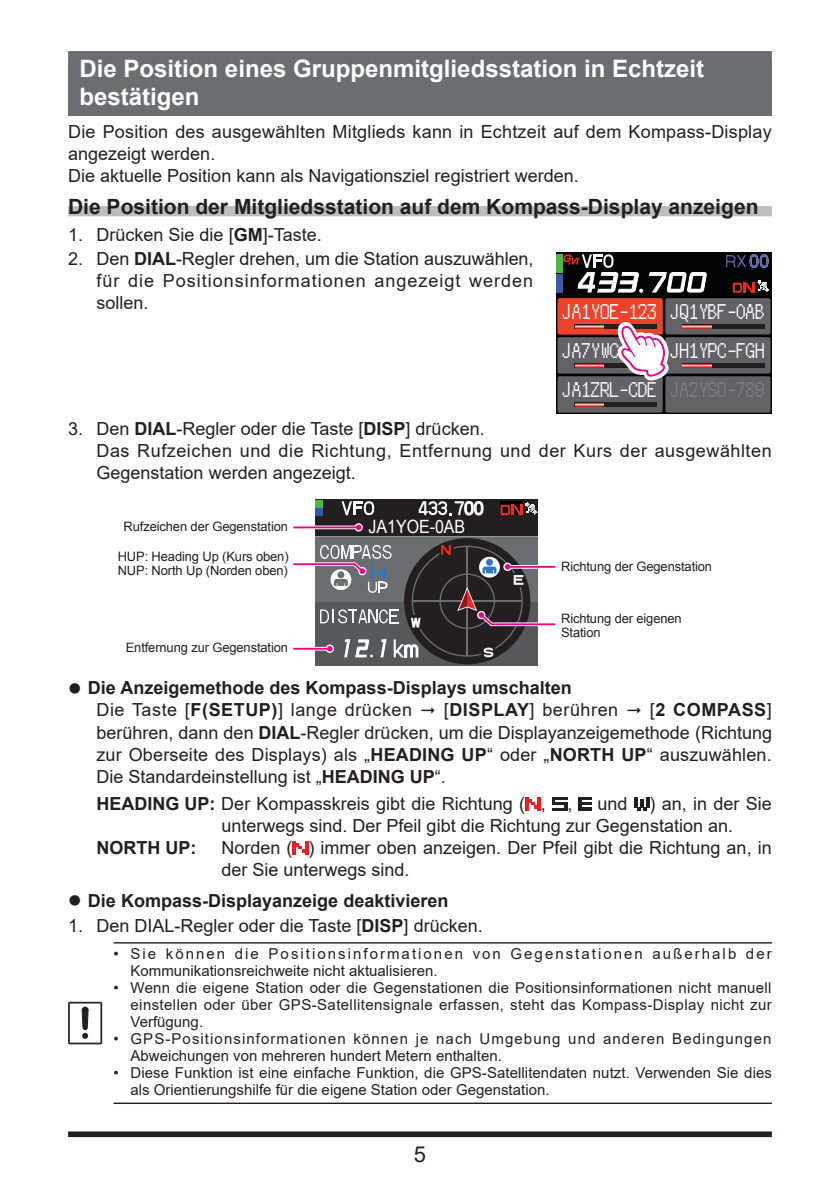
<style>
.page{position:relative;width:840px;height:1191px;background:#fff}
.page>*{position:absolute;margin:0;border:0;box-sizing:border-box;transform-origin:0 0}
.t1{font:700 24px/28px "Arial";color:#fff}
.t2{font:22px "Arial";color:#231f20}
.t3{font:700 21px "Arial";color:#231f20}
.t4{font:20.8px/39px "JF Dot K14 2004 Regular";color:#fff;scale:.91 1}
.t5{font:20.8px "JF Dot K14 2004 Regular";color:#7f8083;scale:.91 1}
.t6{font:18.4px "Arial";color:#fff;scale:.87 1}
.t7{font:18px/22px "Arial";color:#231f20}
.t8{font:18px/22px "Arial";letter-spacing:.03em;color:#231f20}
.t9{font:700 18px/22px "Arial";color:#231f20}
.t10{font:15px/17px "Arial";letter-spacing:.005em;color:#231f20;text-align:justify}
.t11{font:15px/17px "Arial";letter-spacing:.07em;color:#231f20}
.t12{font:15px/17px "Arial";letter-spacing:.135em;color:#231f20}
.t13{font:13px/13.8px "Arial";letter-spacing:-.01em;color:#231f20}
.s1{font-weight:700}
.s2{font-weight:400}
</style>
<div class="page">
<div style="left:68px;top:1131px;width:703px;height:6px;background:#231f20"></div>
<div style="left:68px;top:60px;width:703px;height:56px;background:#6c6d70"></div>
<div style="left:68px;top:51px;width:703px;height:34px;background:#6c6d70"></div>
<div style="left:68px;top:206px;width:703px;height:10px;background:#bcbdc0"></div>
<div style="left:556px;top:252px;width:215px;height:162px;background:#030303"></div>
<div style="left:557px;top:376px;width:105px;height:36px;background:#636366;border-radius:2px"></div>
<div style="left:574px;top:402px;width:82px;height:5px;background:#231f20"></div>
<svg style="left:575px;top:403px;width:28px;height:3px"></svg>
<div style="left:665px;top:298px;width:105px;height:36px;background:#636366;border-radius:2px"></div>
<div style="left:681px;top:324px;width:83px;height:5px;background:#231f20"></div>
<div style="left:665px;top:337px;width:105px;height:36px;background:#636366;border-radius:2px"></div>
<div style="left:681px;top:363px;width:83px;height:5px;background:#231f20"></div>
<div style="left:665px;top:376px;width:105px;height:36px;background:#636366;border-radius:2px"></div>
<svg style="left:732px;top:280px;width:37px;height:13px"></svg>
<svg style="left:726px;top:254px;width:42px;height:14px"></svg>
<svg style="left:556px;top:254px;width:151px;height:126px"></svg>
<div style="left:315px;top:499px;width:222px;height:166px;background:#57585a"></div>
<div style="left:315px;top:536px;width:222px;height:65px;background:#6c6d70"></div>
<div style="left:315px;top:499px;width:222px;height:37px;background:#231f20"></div>
<hr style="left:315px;top:536px;width:222px;height:1px;background:#939598">
<hr style="left:315px;top:517px;width:222px;height:1px;background:#939598">
<div style="left:315px;top:508px;width:7px;height:8px;background:#3159a7"></div>
<div style="left:315px;top:500px;width:7px;height:8px;background:#4bb848"></div>
<svg style="left:464px;top:501px;width:9px;height:14px"></svg>
<div style="left:464px;top:501px;width:9px;height:14px;border:3px solid #fff;border-radius:50%"></div>
<svg style="left:474px;top:501px;width:9px;height:14px"></svg>
<div style="left:474px;top:501px;width:9px;height:14px;border:3px solid #fff;border-radius:50%"></div>
<svg style="left:418px;top:501px;width:45px;height:14px"></svg>
<svg style="left:341px;top:501px;width:33px;height:14px"></svg>
<div style="left:500px;top:501px;width:22px;height:14px;background:#030303"></div>
<svg style="left:500px;top:502px;width:37px;height:13px"></svg>
<svg style="left:293px;top:525px;width:61px;height:4px"></svg>
<svg style="left:354px;top:523px;width:8px;height:8px"></svg>
<hr style="left:293px;top:526px;width:65px;height:2px;background:#ed028c">
<svg style="left:355px;top:524px;width:6px;height:6px"></svg>
<svg style="left:293px;top:541px;width:263px;height:120px"></svg>
<svg style="left:525px;top:797px;width:15px;height:14px"></svg>
<svg style="left:552px;top:797px;width:15px;height:14px"></svg>
<svg style="left:578px;top:797px;width:13px;height:14px"></svg>
<svg style="left:634px;top:797px;width:15px;height:14px"></svg>
<svg style="left:292px;top:841px;width:16px;height:14px"></svg>
<hr style="left:113px;top:942px;width:658px;height:1px;background:#231f20">
<hr style="left:113px;top:1102px;width:658px;height:2px;background:#231f20">
<svg style="left:68px;top:1001px;width:34px;height:43px"></svg>
<h1 class="t1" style="left:79px;top:55px;width:626px">Die Position eines Gruppenmitgliedsstation in Echtzeit bestätigen</h1>
<p class="t7" style="left:68px;top:121px;width:704px">Die Position des ausgewählten Mitglieds kann in Echtzeit auf dem Kompass-Display angezeigt werden.<br>Die aktuelle Position kann als Navigationsziel registriert werden.</p>
<p class="t3" style="left:68px;top:192px;width:691px">Die Position der Mitgliedsstation auf dem Kompass-Display anzeigen</p>
<p class="t7" style="left:68px;top:224px;width:255px">1. Drücken Sie die [<span class="s1">GM</span>]-Taste.</p>
<p class="t7" style="left:96px;top:248px;width:438px;text-align:justify;text-indent:-28px">2. Den <span class="s1">DIAL</span>-Regler drehen, um die Station auszuwählen, für die Positionsinformationen angezeigt werden sollen.</p>
<p class="t4" style="left:562px;top:292px;width:105px;text-align:justify">JA1YOE-123<br>JA7YWC-022<br>JA1ZRL-CDE</p>
<p class="t8" style="left:96px;top:417px;width:676px;text-indent:-28px">3. Den <span class="s1">DIAL</span>-Regler oder die Taste [<span class="s1">DISP</span>] drücken.<br>Das Rufzeichen und die Richtung, Entfernung und der Kurs der ausgewählten<br>Gegenstation werden angezeigt.</p>
<p class="t13" style="left:123px;top:520px;width:166px">Rufzeichen der Gegenstation</p>
<p class="t6" style="left:368px;top:515px;width:113px">JA1YOE-0AB</p>
<p class="t13" style="left:560px;top:560px;width:152px">Richtung der Gegenstation</p>
<p class="t4" style="left:670px;top:292px;width:105px">JQ1YBF-0AB<br>JH1YPC-FGH</p>
<p class="t5" style="left:670px;top:379px;width:105px">JA2YSO-789</p>
<p class="t13" style="left:118px;top:549px;width:172px">HUP: Heading Up (Kurs oben)<br>NUP: North Up (Norden oben)</p>
<p class="t13" style="left:126px;top:640px;width:164px">Entfernung zur Gegenstation</p>
<p class="t13" style="left:560px;top:611px;width:122px">Richtung der eigenen<br>Station</p>
<p class="t9" style="left:96px;top:677px;width:476px;text-indent:-8px">Die Anzeigemethode des Kompass-Displays umschalten<br><span class="s2">Die Taste [</span>F(SETUP)<span class="s2">] lange drücken</span></p>
<p class="t7" style="left:96px;top:699px;width:676px;text-align:justify;text-indent:553px">[<span class="s1">2 COMPASS</span>] berühren, dann den <span class="s1">DIAL</span>-Regler drücken, um die Displayanzeigemethode (Richtung zur Oberseite des Displays) als „<span class="s1">HEADING UP</span>“ oder „<span class="s1">NORTH UP</span>“ auszuwählen.<br>Die Standardeinstellung ist „<span class="s1">HEADING UP</span>“.</p>
<p class="t7" style="left:96px;top:792px;width:477px"><span class="s1">HEADING UP:</span> Der Kompasskreis gibt die Richtung ( , ,</p>
<p class="t8" style="left:443px;top:699px;width:176px">[<span class="s1">DISPLAY</span>] berühren</p>
<p class="t7" style="left:221px;top:792px;width:551px;text-indent:376px">und ) an, in der Sie unterwegs sind. Der Pfeil gibt die Richtung zur Gegenstation an.</p>
<p class="t9" style="left:96px;top:837px;width:101px">NORTH UP:</p>
<p class="t7" style="left:221px;top:836px;width:551px">Norden ( ) immer oben anzeigen. Der Pfeil gibt die Richtung an, in der Sie unterwegs sind.</p>
<p class="t9" style="left:88px;top:889px;width:362px">Die Kompass-Displayanzeige deaktivieren</p>
<p class="t7" style="left:68px;top:914px;width:416px">1. Den DIAL-Regler oder die Taste [<span class="s1">DISP</span>] drücken.</p>
<p class="t12" style="left:130px;top:945px;width:642px;text-indent:-17px">• Sie können die Positionsinformationen von Gegenstationen außerhalb der<br>Kommunikationsreichweite nicht aktualisieren.</p>
<p class="t10" style="left:130px;top:979px;width:642px;text-indent:-17px">• Wenn die eigene Station oder die Gegenstationen die Positionsinformationen nicht manuell einstellen oder über GPS-Satellitensignale erfassen, steht das Kompass-Display nicht zur Verfügung.</p>
<p class="t11" style="left:130px;top:1030px;width:642px;text-indent:-17px">• GPS-Positionsinformationen können je nach Umgebung und anderen Bedingungen<br>Abweichungen von mehreren hundert Metern enthalten.</p>
<p class="t10" style="left:130px;top:1064px;width:642px;text-indent:-17px">• Diese Funktion ist eine einfache Funktion, die GPS-Satellitendaten nutzt. Verwenden Sie dies als Orientierungshilfe für die eigene Station oder Gegenstation.</p>
<p class="t2" style="left:413px;top:1139px;width:14px">5</p>
</div>
